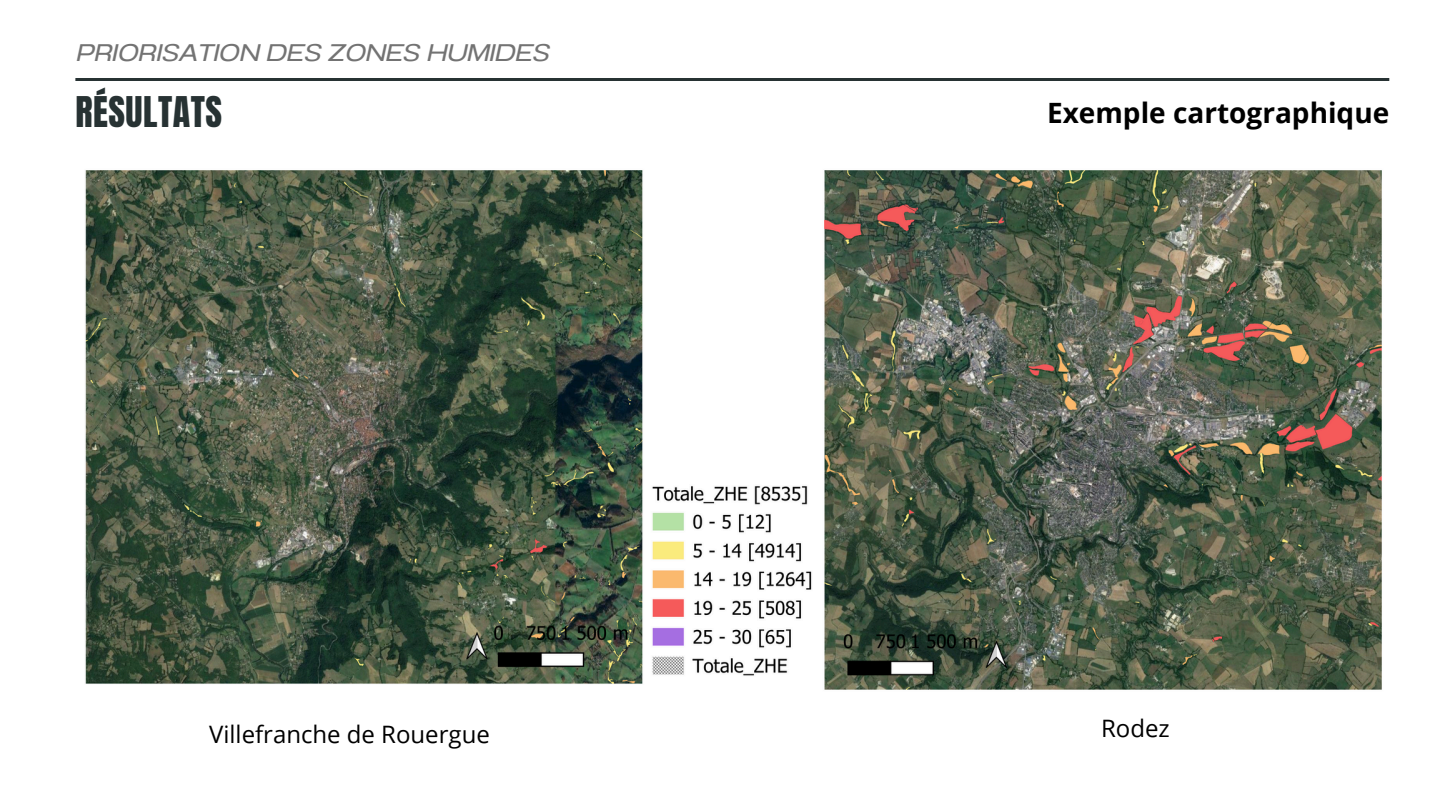
<style>
.page{position:relative;width:1440px;height:810px;background:#fff}
.page>*{position:absolute;margin:0;border:0;box-sizing:border-box;transform-origin:0 0}
.t1{font:36px "Anton";letter-spacing:.015em;color:#273233}
.t2{font:700 28px "Open Sans";color:#000}
.t3{font:24px "Anantason Wd 150 It";color:#737373}
.t4{font:24px "Open Sans";color:#000}
</style>
<div class="page">
<hr style="left:75px;top:78px;width:1314px;height:3px;background:#273233">
<img style="left:85px;top:170px;width:1297px;height:520px">
<h2 class="t3" style="left:75px;top:39px;width:475px">PRIORISATION DES ZONES HUMIDES</h2>
<h1 class="t1" style="left:75px;top:86px;width:148px">RÉSULTATS</h1>
<p class="t2" style="left:1047px;top:93px;width:344px">Exemple cartographique</p>
<p class="t4" style="left:209px;top:718px;width:282px">Villefranche de Rouergue</p>
<p class="t4" style="left:1101px;top:712px;width:70px">Rodez</p>
</div>
